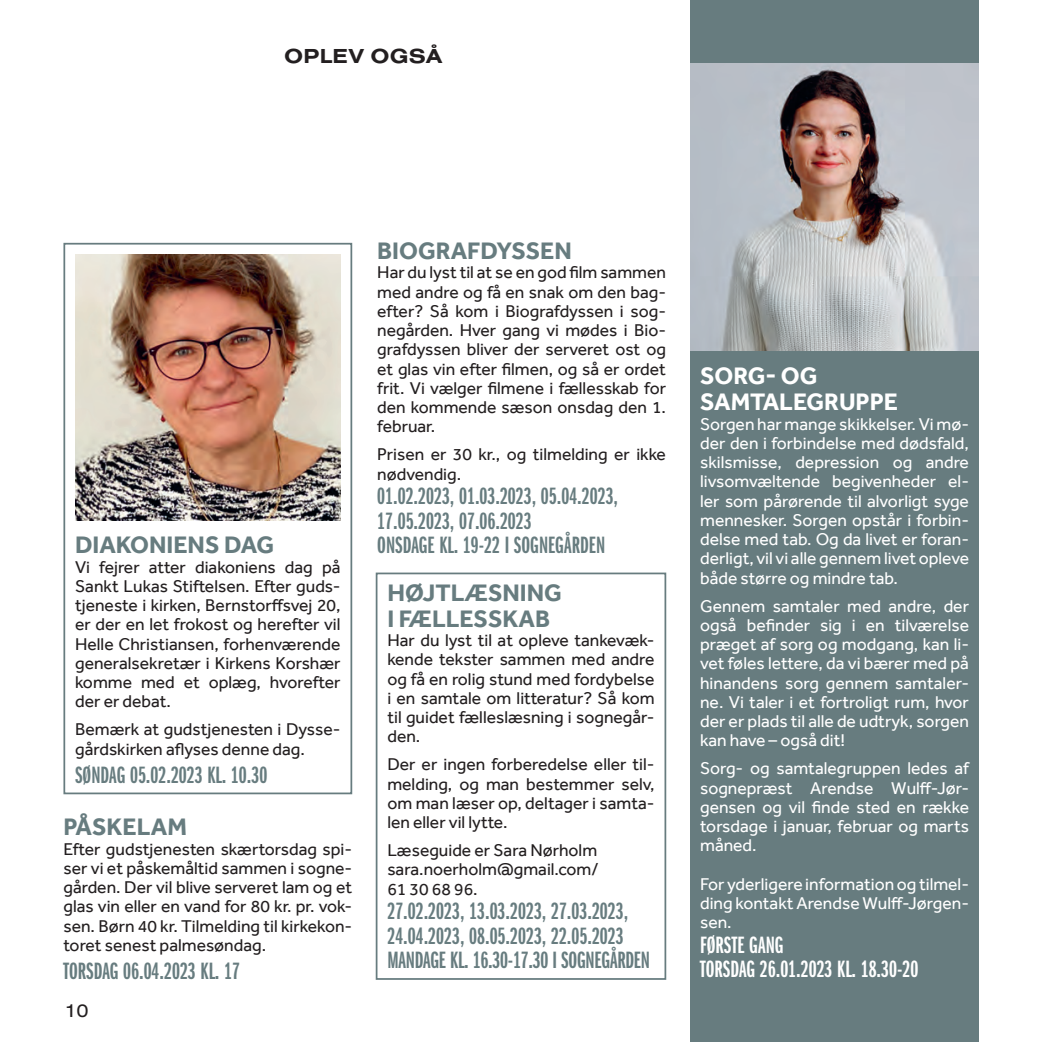
<style>
.page{position:relative;width:1042px;height:1042px;background:#fff}
.page>*{position:absolute;margin:0;border:0;box-sizing:border-box;transform-origin:0 0}
.t1{font:24.5px/24.5px "Franklin Gothic URW Ext Com D Dem";color:#677c7f}
.t2{font:700 24.5px "Effra";color:#677c7f}
.t3{font:24.5px "Franklin Gothic URW Ext Com D Dem";color:#fff}
.t4{font:700 24.5px "Effra";color:#fff}
.t5{font:700 21px "Nimbus San Ext";letter-spacing:.01em;color:#231f20}
.t6{font:19.25px "Nimbus San Ext";color:#231f20}
.t7{font:17.5px/19.2px "Effra";color:#231f20;text-align:justify}
.t8{font:17.5px/19.2px "Effra";color:#fff;text-align:justify}
</style>
<div class="page">
<div style="left:690px;top:0;width:289px;height:1042px;background:#677c7f"></div>
<div style="left:376px;top:572px;width:290px;height:408px;border:2px solid #677c7f"></div>
<div style="left:63px;top:243px;width:289px;height:551px;border:2px solid #677c7f"></div>
<img style="left:690px;top:63px;width:288px;height:288px">
<img style="left:75px;top:254px;width:265px;height:267px">
<p class="t5" style="left:284px;top:42px;width:160px">OPLEV OGSÅ</p>
<p class="t2" style="left:75px;top:530px;width:201px">DIAKONIENS DAG</p>
<p class="t7" style="left:75px;top:557px;width:267px">Vi fejrer atter diakoniens dag på Sankt Lukas Stiftelsen. Efter guds&shy;tjeneste i kirken, Bernstorffsvej 20, er der en let frokost og herefter vil Helle Christiansen, forhenværende generalsekretær i Kirkens Korshær komme med et oplæg, hvorefter der er debat.</p>
<p class="t7" style="left:75px;top:720px;width:267px">Bemærk at gudstjenesten i Dysse&shy;gårdskirken aflyses denne dag.</p>
<p class="t1" style="left:75px;top:763px;width:194px">SØNDAG 05.02.2023 KL. 10.30</p>
<p class="t2" style="left:63px;top:812px;width:125px">PÅSKELAM</p>
<p class="t7" style="left:63px;top:839px;width:290px">Efter gudstjenesten skærtorsdag spi&shy;ser vi et påskemåltid sammen i sogne&shy;gården. Der vil blive serveret lam og et glas vin eller en vand for 80 kr. pr. vok&shy;sen. Børn 40 kr. Tilmelding til kirkekon&shy;toret senest palmesøndag.</p>
<p class="t1" style="left:63px;top:959px;width:178px">TORSDAG 06.04.2023 KL. 17</p>
<p class="t6" style="left:64px;top:997px;width:26px">10</p>
<p class="t2" style="left:377px;top:236px;width:196px">BIOGRAFDYSSEN</p>
<p class="t7" style="left:377px;top:263px;width:290px">Har du lyst til at se en god film sammen med andre og få en snak om den bag&shy;efter? Så kom i Biografdyssen i sog&shy;negården. Hver gang vi mødes i Bio&shy;grafdyssen bliver der serveret ost og et glas vin efter filmen, og så er ordet frit. Vi vælger filmene i fællesskab for den kommende sæson onsdag den 1. februar.</p>
<p class="t7" style="left:377px;top:445px;width:290px">Prisen er 30 kr., og tilmelding er ikke nødvendig.</p>
<p class="t1" style="left:377px;top:484px;width:242px">01.02.2023, 01.03.2023, 05.04.2023,</p>
<p class="t1" style="left:377px;top:509px;width:156px">17.05.2023, 07.06.2023</p>
<p class="t1" style="left:377px;top:533px;width:229px">ONSDAGE KL. 19-22 I SOGNEGÅRDEN</p>
<p class="t2" style="left:387px;top:578px;width:176px">HØJTLÆSNING</p>
<p class="t2" style="left:387px;top:604px;width:164px">I FÆLLESSKAB</p>
<p class="t7" style="left:387px;top:630px;width:269px">Har du lyst til at opleve tankevæk&shy;kende tekster sammen med andre og få en rolig stund med fordybelse i en samtale om litteratur? Så kom til guidet fælleslæsning i sognegår&shy;den.</p>
<p class="t7" style="left:387px;top:755px;width:269px">Der er ingen forberedelse eller til&shy;melding, og man bestemmer selv, om man læser op, deltager i samta&shy;len eller vil lytte.</p>
<p class="t7" style="left:387px;top:840px;width:211px">Læseguide er Sara Nørholm</p>
<p class="t7" style="left:387px;top:860px;width:213px">sara.noerholm@gmail.com/</p>
<p class="t7" style="left:387px;top:879px;width:92px">61 30 68 96.</p>
<p class="t1" style="left:387px;top:899px;width:242px">27.02.2023, 13.03.2023, 27.03.2023,<br>24.04.2023, 08.05.2023, 22.05.2023</p>
<p class="t1" style="left:387px;top:948px;width:264px">MANDAGE KL. 16.30-17.30 I SOGNEGÅRDEN</p>
<p class="t4" style="left:700px;top:361px;width:119px">SORG- OG</p>
<p class="t4" style="left:700px;top:387px;width:200px">SAMTALEGRUPPE</p>
<p class="t8" style="left:700px;top:414px;width:270px">Sorgen har mange skikkelser. Vi mø&shy;der den i forbindelse med dødsfald, skilsmisse, depression og andre livsomvæltende begivenheder el&shy;ler som pårørende til alvorligt syge mennesker. Sorgen opstår i forbin&shy;delse med tab. Og da livet er foran&shy;derligt, vil vi alle gennem livet opleve både større og mindre tab.</p>
<p class="t8" style="left:700px;top:596px;width:270px">Gennem samtaler med andre, der også befinder sig i en tilværelse præget af sorg og modgang, kan li&shy;vet føles lettere, da vi bærer med på hinandens sorg gennem samtaler&shy;ne. Vi taler i et fortroligt rum, hvor der er plads til alle de udtryk, sorgen kan have – også dit!</p>
<p class="t8" style="left:700px;top:759px;width:270px">Sorg- og samtalegruppen ledes af sognepræst Arendse Wulff-Jør&shy;gensen og vil finde sted en række torsdage i januar, februar og marts måned.</p>
<p class="t8" style="left:700px;top:874px;width:270px">For yderligere information og tilmel&shy;ding kontakt Arendse Wulff-Jørgen&shy;sen.</p>
<p class="t3" style="left:700px;top:931px;width:85px">FØRSTE GANG</p>
<p class="t3" style="left:700px;top:956px;width:220px">TORSDAG 26.01.2023 KL. 18.30-20</p>
</div>
